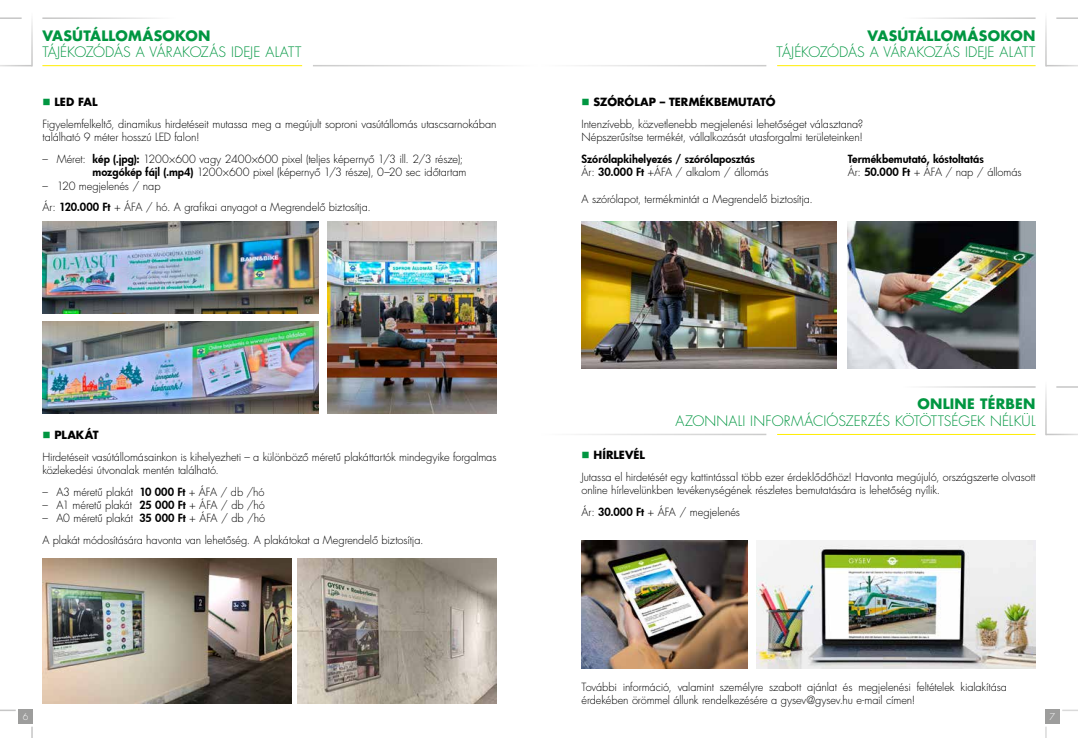
<style>
.page{position:relative;width:1078px;height:738px;background:#fff}
.page>*{position:absolute;margin:0;border:0;box-sizing:border-box;transform-origin:0 0}
.t1{font:300 14px "Futura LT Pro";letter-spacing:.005em;color:#009641}
.t2{font:700 14px "Futura LT Pro";letter-spacing:.015em;color:#009641}
.t3{font:300 11px/21.7px "Futura LT Pro";letter-spacing:-.01em;color:#000}
.t4{font:800 11px "Futura";color:#000}
.t5{font:300 9px "Futura LT Pro";color:#fff}
.s1{color:#009641}
.s2{font-weight:700}
.s3{font-family:"Futura";font-weight:800}
</style>
<div class="page">
<img style="left:581px;top:221px;width:255px;height:147px">
<img style="left:847px;top:221px;width:188px;height:148px">
<img style="left:43px;top:321px;width:276px;height:92px">
<img style="left:43px;top:221px;width:276px;height:92px">
<img style="left:327px;top:221px;width:169px;height:192px">
<img style="left:43px;top:558px;width:248px;height:145px">
<img style="left:298px;top:558px;width:198px;height:145px">
<img style="left:756px;top:540px;width:279px;height:128px">
<img style="left:581px;top:540px;width:166px;height:128px">
<div style="left:19px;top:709px;width:14px;height:14px;background:#9d9d9c"></div>
<svg style="left:0;top:709px;width:16px;height:1px"></svg>
<svg style="left:31px;top:726px;width:2px;height:11px"></svg>
<div style="left:1044px;top:709px;width:15px;height:14px;background:#9d9d9c"></div>
<svg style="left:1062px;top:709px;width:15px;height:1px"></svg>
<hr style="left:0;top:17px;width:22px;height:2px;background:#c6c6c6">
<hr style="left:1056px;top:17px;width:21px;height:2px;background:#c6c6c6">
<svg style="left:1056px;top:386px;width:21px;height:1px"></svg>
<hr style="left:42px;top:65px;width:260px;height:1px;background:#ffed00">
<hr style="left:777px;top:65px;width:258px;height:1px;background:#ffed00">
<hr style="left:777px;top:433px;width:258px;height:1px;background:#ffed00">
<p class="t2" style="left:42px;top:24px;width:169px">VASÚTÁLLOMÁSOKON</p>
<p class="t1" style="left:42px;top:43px;width:260px">TÁJÉKOZÓDÁS A VÁRAKOZÁS IDEJE ALATT</p>
<p class="t3" style="left:43px;top:91px;width:455px"><span class="s1">■</span> <span class="s2">LED FAL<br></span>Figyelemfelkeltő, dinamikus hirdetéseit mutassa meg a megújult soproni vasútállomás utascsarnokában</p>
<p class="t3" style="left:43px;top:126px;width:158px">található 9 méter hosszú LED falon!</p>
<p class="t3" style="left:43px;top:152px;width:425px;line-height:13.2px;text-align:right">– Méret: <span class="s3">kép (.jpg):</span> 1200×600 vagy 2400×600 pixel (teljes képernyő 1/3 ill. 2/3 része); <span class="s3">mozgókép fájl (.mp4)</span> 1200×600 pixel (képernyő 1/3 része), 0–20 sec időtartam</p>
<p class="t3" style="left:43px;top:174px;width:330px">– 120 megjelenés / nap<br>Ár: <span class="s3">120.000 Ft</span> + ÁFA / hó. A grafikai anyagot a Megrendelő biztosítja.</p>
<p class="t3" style="left:42px;top:424px;width:455px"><span class="s1">■</span> <span class="s2">PLAKÁT<br></span>Hirdetéseit vasútállomásainkon is kihelyezheti – a különböző méretű plakáttartók mindegyike forgalmas</p>
<p class="t3" style="left:42px;top:459px;width:178px">közlekedési útvonalak mentén található.</p>
<p class="t3" style="left:42px;top:480px;width:223px">– A3 méretű plakát <span class="s3">10 000 Ft</span> + ÁFA / db /hó</p>
<p class="t3" style="left:42px;top:494px;width:224px">– A1 méretű plakát <span class="s3">25 000 Ft</span> + ÁFA / db /hó</p>
<p class="t3" style="left:42px;top:507px;width:382px">– A0 méretű plakát <span class="s3">35 000 Ft</span> + ÁFA / db /hó<br>A plakát módosítására havonta van lehetőség. A plakátokat a Megrendelő biztosítja.</p>
<p class="t2" style="left:867px;top:24px;width:169px">VASÚTÁLLOMÁSOKON</p>
<p class="t1" style="left:776px;top:43px;width:260px">TÁJÉKOZÓDÁS A VÁRAKOZÁS IDEJE ALATT</p>
<p class="t3" style="left:581px;top:91px;width:283px"><span class="s1">■</span> <span class="s2">SZÓRÓLAP – TERMÉKBEMUTATÓ<br></span>Intenzívebb, közvetlenebb megjelenési lehetőséget választana?</p>
<p class="t3" style="left:581px;top:126px;width:283px">Népszerűsítse termékét, vállalkozását utasforgalmi területeinken!</p>
<p class="t4" style="left:581px;top:151px;width:175px">Szórólapkihelyezés / szórólaposztás</p>
<p class="t4" style="left:847px;top:151px;width:138px">Termékbemutató, kóstoltatás</p>
<p class="t3" style="left:581px;top:161px;width:188px">Ár: <span class="s3">30.000 Ft</span> +ÁFA / alkalom / állomás</p>
<p class="t3" style="left:847px;top:161px;width:175px">Ár: <span class="s3">50.000 Ft</span> + ÁFA / nap / állomás</p>
<p class="t3" style="left:581px;top:188px;width:233px">A szórólapot, termékmintát a Megrendelő biztosítja.</p>
<p class="t2" style="left:917px;top:393px;width:120px">ONLINE TÉRBEN</p>
<p class="t1" style="left:675px;top:411px;width:361px">AZONNALI INFORMÁCIÓSZERZÉS KÖTÖTTSÉGEK NÉLKÜL</p>
<p class="t3" style="left:581px;top:444px;width:455px"><span class="s1">■</span> <span class="s2">HÍRLEVÉL<br></span>Jutassa el hirdetését egy kattintással több ezer érdeklődőhöz! Havonta megújuló, országszerte olvasott</p>
<p class="t3" style="left:581px;top:479px;width:360px">online hírlevelünkben tevékenységének részletes bemutatására is lehetőség nyílik.<br>Ár: <span class="s3">30.000 Ft</span> + ÁFA / megjelenés</p>
<p class="t3" style="left:581px;top:679px;width:427px;line-height:13.2px">További információ, valamint személyre szabott ajánlat és megjelenési feltételek kialakítása érdekében örömmel állunk rendelkezésére a gysev@gysev.hu e-mail címen!</p>
<p class="t5" style="left:23px;top:710px;width:7px">6</p>
<p class="t5" style="left:1049px;top:710px;width:7px">7</p>
</div>
